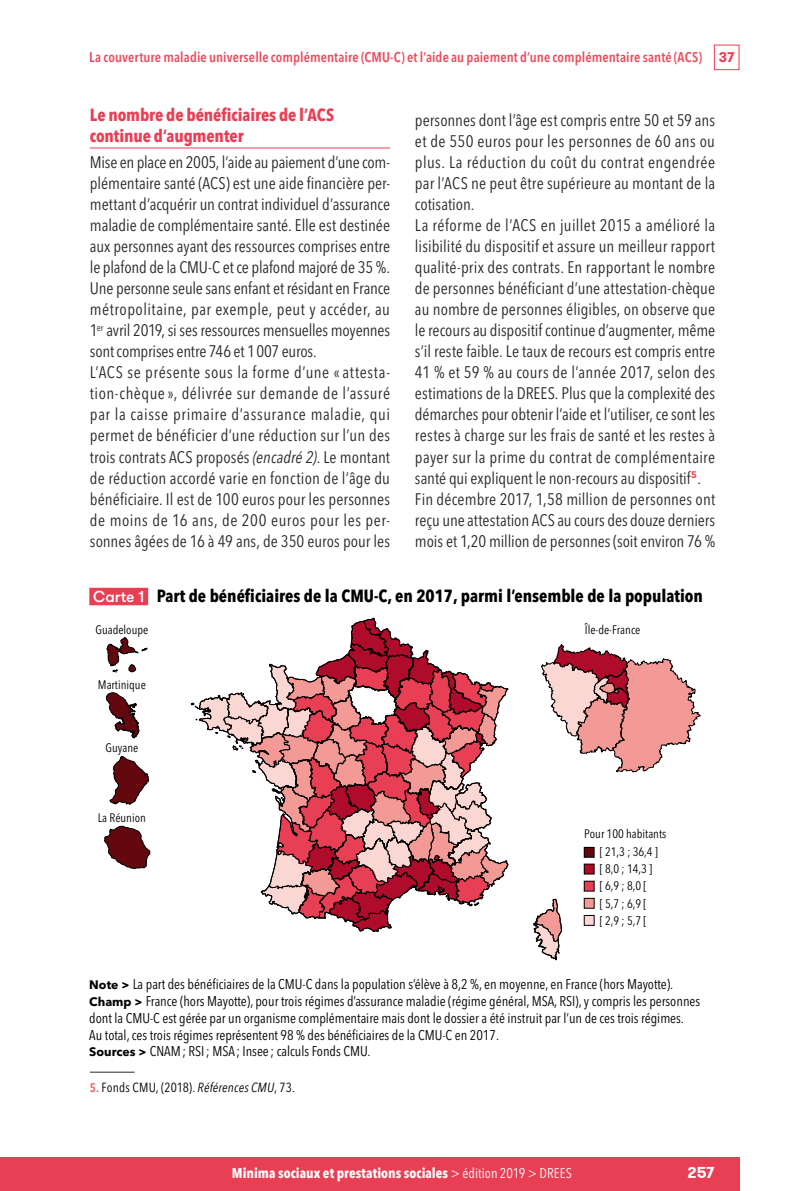
<style>
.page{position:relative;width:794px;height:1191px;background:#fff}
.page>*{position:absolute;margin:0;border:0;box-sizing:border-box;transform-origin:0 0}
.HT_titre{font:700 condensed 17.5px "Avenir Next LT Pro";color:#000}
.Titre_2__Inter{font:700 condensed 17.5px/21px "Avenir Next LT Pro";letter-spacing:-.005em;color:#e83f55}
.Texte{font:condensed 16.62px/21px "Avenir Next LT Pro";letter-spacing:-.005em;color:#282827;text-align:justify}
.t1{font:700 15.75px "GT Walsheim";color:#fff}
.HT_notes_champ_lectu{font:condensed 14px/16.8px "Avenir Next LT Pro";color:#000}
.t2{font:600 condensed 14px "Avenir Next LT Pro";letter-spacing:.005em;color:#ea4c5c}
.t3{font:700 condensed 14px "Avenir Next LT Pro";letter-spacing:.005em;color:#fff}
.t4{font:condensed 13.12px "Avenir Next LT Pro";letter-spacing:.015em;color:#000}
.t5{font:condensed 12.25px/17.3px "Avenir Next LT Pro";color:#000;text-align:center}
.s1{font-family:"GT Walsheim Pro Trial";font-weight:700;font-stretch:normal;color:#e83f55}
.s2{font-style:italic}
.s3{font-family:"GT Walsheim";font-weight:500;font-stretch:normal;font-size:15.75px;color:#fff}
.s4{font-weight:700;font-stretch:normal;font-size:12.25px}
.s5{font-weight:600;font-size:12.25px;color:#eb5863}
.s6{font-weight:400}
</style>
<div class="page">
<div style="left:714px;top:45px;width:25px;height:25px;border:1px solid #e83f55"></div>
<div style="left:0;top:1157px;width:739px;height:34px;background:#e83f55"></div>
<hr style="left:90px;top:148px;width:300px;height:1px;background:#e83f55">
<hr style="left:90px;top:1071px;width:45px;height:1px;background:#282827">
<div style="left:89px;top:588px;width:59px;height:17px;background:#e83f55"></div>
<div style="left:584px;top:864px;width:10px;height:10px;background:#af0b2b"></div>
<div style="left:584px;top:864px;width:10px;height:10px;border:1px solid #000"></div>
<div style="left:584px;top:881px;width:10px;height:10px;background:#e83f55"></div>
<div style="left:584px;top:881px;width:10px;height:10px;border:1px solid #000"></div>
<div style="left:584px;top:898px;width:10px;height:10px;background:#f39a97"></div>
<div style="left:584px;top:898px;width:10px;height:10px;border:1px solid #000"></div>
<div style="left:584px;top:915px;width:10px;height:10px;background:#fbd7d3"></div>
<div style="left:584px;top:915px;width:10px;height:10px;border:1px solid #000"></div>
<svg style="left:541px;top:644px;width:159px;height:128px"></svg>
<svg style="left:107px;top:637px;width:40px;height:35px"></svg>
<svg style="left:106px;top:692px;width:33px;height:46px"></svg>
<svg style="left:110px;top:756px;width:39px;height:48px"></svg>
<svg style="left:104px;top:826px;width:46px;height:43px"></svg>
<svg style="left:190px;top:617px;width:319px;height:315px"></svg>
<svg style="left:533px;top:898px;width:29px;height:62px"></svg>
<div style="left:584px;top:847px;width:10px;height:10px;background:#640810"></div>
<div style="left:584px;top:847px;width:10px;height:10px;border:1px solid #000"></div>
<p class="t2" style="left:89px;top:49px;width:647px">La couverture maladie universelle complémentaire (CMU-C) et l’aide au paiement d’une complémentaire santé (ACS) <span class="s1">37</span></p>
<p class="Titre_2__Inter" style="left:90px;top:104px;width:246px">Le nombre de bénéficiaires de l’ACS continue d’augmenter</p>
<p class="Texte" style="left:90px;top:152px;width:302px;text-align:left">Mise en place en 2005, l’aide au paiement d’une com&shy;plémentaire santé (ACS) est une aide financière per&shy;mettant d’acquérir un contrat individuel d’assurance maladie de complémentaire santé. Elle est destinée aux personnes ayant des ressources comprises entre le plafond de la CMU-C et ce plafond majoré de 35 %.<br>Une personne seule sans enfant et résidant en France métropolitaine, par exemple, peut y accéder, au 1<sup>er</sup> avril 2019, si ses ressources mensuelles moyennes sont comprises entre 746 et 1007 euros.</p>
<p class="Texte" style="left:90px;top:362px;width:302px">L’ACS se présente sous la forme d’une « attesta&shy;tion-chèque », délivrée sur demande de l’assuré par la caisse primaire d’assurance maladie, qui permet de bénéficier d’une réduction sur l’un des trois contrats ACS proposés <span class="s2">(encadré 2)</span>. Le montant de réduction accordé varie en fonction de l’âge du bénéficiaire. Il est de 100 euros pour les personnes de moins de 16 ans, de 200 euros pour les per&shy;sonnes âgées de 16 à 49 ans, de 350 euros pour les</p>
<p class="Texte" style="left:415px;top:110px;width:302px">personnes dont l’âge est compris entre 50 et 59 ans et de 550 euros pour les personnes de 60 ans ou plus. La réduction du coût du contrat engendrée par l’ACS ne peut être supérieure au montant de la cotisation.</p>
<p class="Texte" style="left:415px;top:215px;width:302px">La réforme de l’ACS en juillet 2015 a amélioré la lisibilité du dispositif et assure un meilleur rapport qualité-prix des contrats. En rapportant le nombre de personnes bénéficiant d’une attestation-chèque au nombre de personnes éligibles, on observe que le recours au dispositif continue d’augmenter, même s’il reste faible. Le taux de recours est compris entre 41 % et 59 % au cours de l’année 2017, selon des estimations de la DREES. Plus que la complexité des démarches pour obtenir l’aide et l’utiliser, ce sont les restes à charge sur les frais de santé et les restes à payer sur la prime du contrat de complémentaire santé qui expliquent le non-recours au dispositif<sup>5</sup>.</p>
<p class="Texte" style="left:415px;top:488px;width:302px">Fin décembre 2017, 1,58 million de personnes ont reçu une attestation ACS au cours des douze derniers mois et 1,20 million de personnes (soit environ 76 %</p>
<p class="HT_titre" style="left:93px;top:585px;width:611px"><span class="s3">Carte 1</span> Part de bénéficiaires de la CMU-C, en 2017, parmi l’ensemble de la population</p>
<p class="t5" style="left:95px;top:621px;width:54px">Guadeloupe</p>
<p class="t5" style="left:585px;top:621px;width:57px">Île-de-France</p>
<p class="t5" style="left:98px;top:676px;width:49px">Martinique</p>
<p class="t5" style="left:105px;top:739px;width:34px">Guyane</p>
<p class="t5" style="left:98px;top:809px;width:49px">La Réunion</p>
<p class="t5" style="left:584px;top:825px;width:84px">Pour 100 habitants [ 21,3 ; 36,4 ]<br>[ 8,0 ; 14,3 ]<br>[ 6,9 ; 8,0 [<br>[ 5,7 ; 6,9 [<br>[ 2,9 ; 5,7 [</p>
<p class="HT_notes_champ_lectu" style="left:89px;top:975px;width:583px"><span class="s4">Note &gt;</span> La part des bénéficiaires de la CMU-C dans la population s’élève à 8,2 %, en moyenne, en France (hors Mayotte).</p>
<p class="HT_notes_champ_lectu" style="left:89px;top:992px;width:612px"><span class="s4">Champ &gt;</span> France (hors Mayotte), pour trois régimes d’assurance maladie (régime général, MSA, RSI), y compris les personnes dont la CMU-C est gérée par un organisme complémentaire mais dont le dossier a été instruit par l’un de ces trois régimes.<br>Au total, ces trois régimes représentent 98 % des bénéficiaires de la CMU-C en 2017.</p>
<p class="HT_notes_champ_lectu" style="left:89px;top:1043px;width:281px"><span class="s4">Sources &gt;</span> CNAM; RSI; MSA; Insee ; calculs Fonds CMU.</p>
<p class="t4" style="left:90px;top:1080px;width:205px"><span class="s5">5.</span> Fonds CMU, (2018). <span class="s2">Références CMU</span>, 73.</p>
<p class="t3" style="left:232px;top:1165px;width:341px">Minima sociaux et prestations sociales <span class="s6">&gt; édition 2019 &gt; DREES</span></p>
<p class="t1" style="left:687px;top:1162px;width:28px">257</p>
</div>
